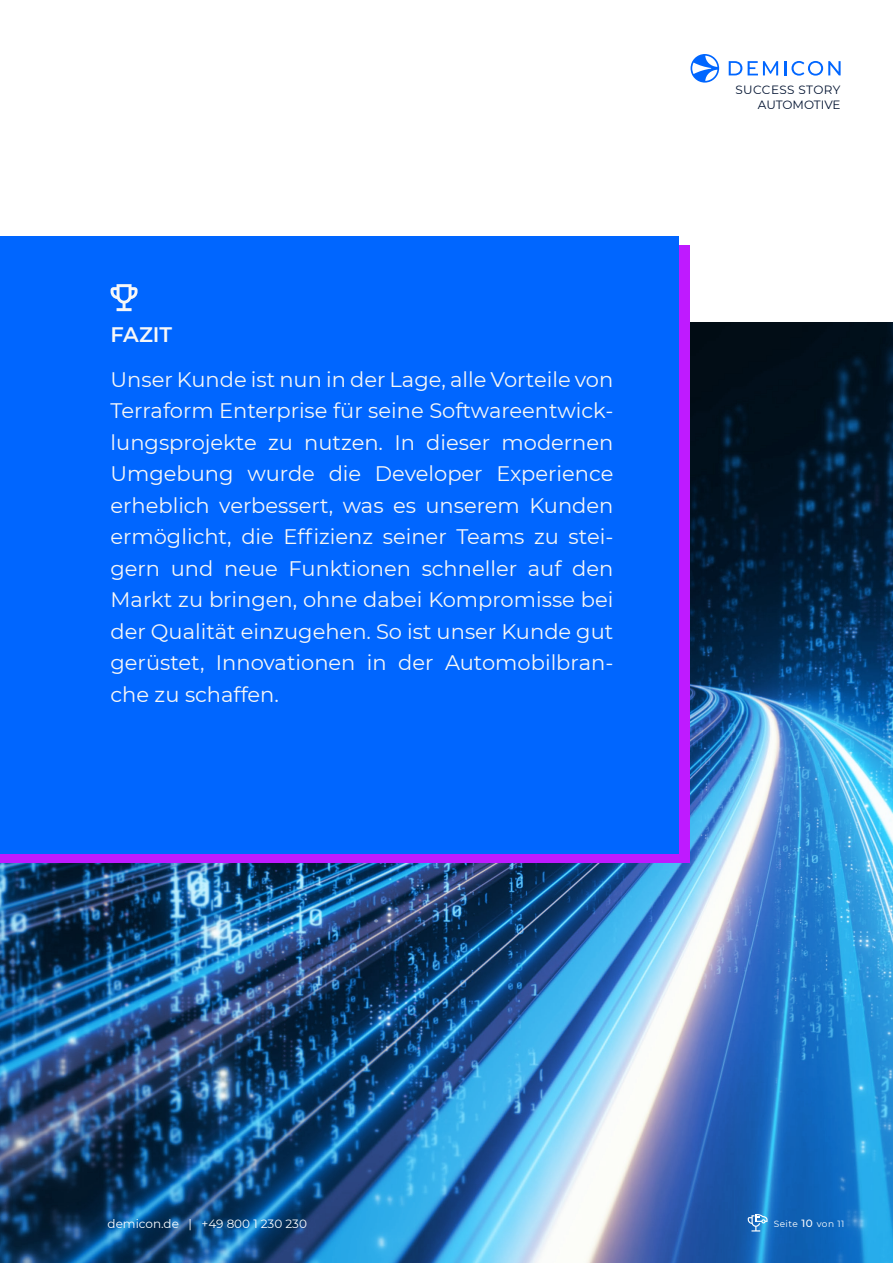
<style>
.page{position:relative;width:893px;height:1263px;background:#fff}
.page>*{position:absolute;margin:0;border:0;box-sizing:border-box;transform-origin:0 0}
.t1{font:21px/31.5px "Montserrat";color:#f7f7f7;text-align:justify}
.t2{font:600 21px "Montserrat";color:#f7f7f7}
.t3{font:12px "Montserrat";color:#fff}
.t4{font:12px/14.4px "Montserrat";letter-spacing:.02em;color:#001230;text-align:right}
.t5{font:9px "Montserrat";letter-spacing:.05em;color:#fff}
.s1{font-weight:500;font-size:10.5px}
</style>
<div class="page">
<svg style="left:690px;top:54px;width:29px;height:29px"></svg>
<svg style="left:729px;top:61px;width:13px;height:14px"></svg>
<svg style="left:748px;top:61px;width:30px;height:14px"></svg>
<svg style="left:784px;top:61px;width:57px;height:15px"></svg>
<img style="left:0;top:322px;width:893px;height:941px">
<div style="left:0;top:246px;width:689px;height:617px;background:#bf1aff"></div>
<div style="left:0;top:236px;width:679px;height:618px;background:#06f"></div>
<svg style="left:111px;top:284px;width:27px;height:27px"></svg>
<svg style="left:748px;top:1214px;width:19px;height:17px"></svg>
<p class="t2" style="left:111px;top:320px;width:63px">FAZIT</p>
<p class="t1" style="left:111px;top:363px;width:504px">Unser Kunde ist nun in der Lage, alle Vorteile von Terraform Enterprise für seine Softwareentwick&shy;lungsprojekte zu nutzen. In dieser modernen Umgebung wurde die Developer Experience erheblich verbessert, was es unserem Kunden ermöglicht, die Effizienz seiner Teams zu stei&shy;gern und neue Funktionen schneller auf den Markt zu bringen, ohne dabei Kompromisse bei der Qualität einzugehen. So ist unser Kunde gut gerüstet, Innovationen in der Automobilbran&shy;che zu schaffen.</p>
<p class="t4" style="left:735px;top:82px;width:107px">SUCCESS STORY<br>AUTOMOTIVE</p>
<p class="t3" style="left:108px;top:1215px;width:201px">demicon.de | +49 800 1 230 230</p>
<p class="t5" style="left:774px;top:1218px;width:72px">Seite <span class="s1">10</span> von 11</p>
</div>
